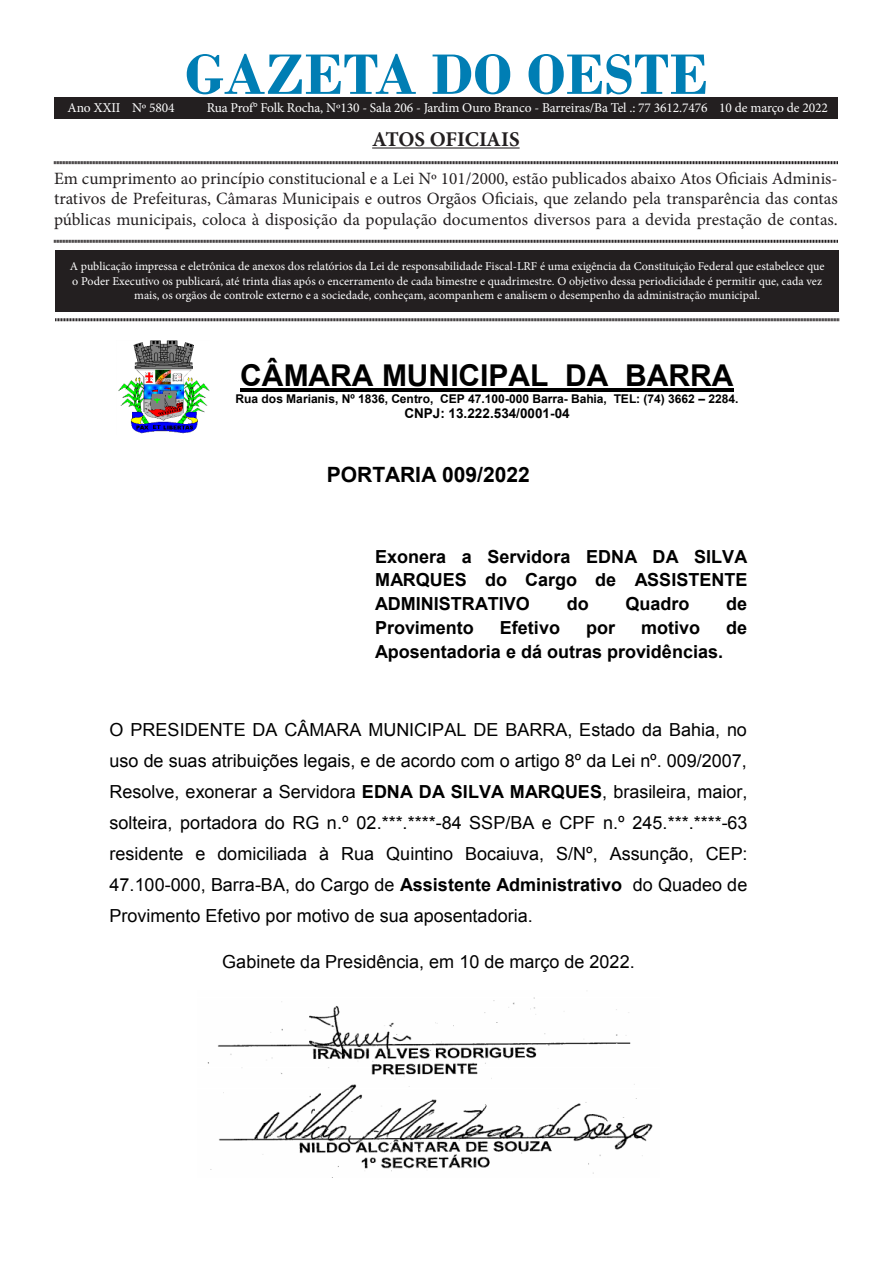
<style>
.page{position:relative;width:893px;height:1263px;background:#fff}
.page>*{position:absolute;margin:0;border:0;box-sizing:border-box;transform-origin:0 0}
.t1{font:700 60px "Bodoni";color:#007eb4}
.t2{font:700 30px "Arial";color:#000}
.t3{font:700 21px "Arial";color:#000}
.t4{font:700 21px "Minion Pro";letter-spacing:-.005em;color:#231f20}
.t5{font:18px/31px "Arial";color:#000;text-align:justify}
.t6{font:700 18px/23.9px "Arial";color:#000;text-align:justify}
.t7{font:17.25px/20.7px "Minion Pro";color:#231f20;text-align:justify}
.t8{font:13.5px "Minion Pro";letter-spacing:-.01em;color:#fff}
.t9{font:700 13.5px "Arial";color:#000}
.t10{font:12px/14.4px "Minion Pro";color:#fff;text-align:center}
.t11{font:700 12px "Arial";letter-spacing:-.005em;color:#000}
.s1{font-style:inherit}
.s2{font-weight:700}
</style>
<div class="page">
<div style="left:55px;top:250px;width:784px;height:61px;background:#231f20"></div>
<hr style="left:372px;top:147px;width:148px;height:2px;background:#231f20">
<svg style="left:54px;top:161px;width:784px;height:4px;background:#908e8e"></svg>
<svg style="left:54px;top:239px;width:784px;height:4px;background:#908e8e"></svg>
<svg style="left:55px;top:318px;width:784px;height:4px;background:#908e8e"></svg>
<div style="left:54px;top:98px;width:784px;height:20px;background:#231f20"></div>
<hr style="left:240px;top:389px;width:494px;height:3px;background:#000">
<img style="left:118px;top:340px;width:91px;height:94px">
<img style="left:207px;top:997px;width:446px;height:177px">
<p class="t1" style="left:185px;top:39px;width:525px">GAZETA DO OESTE</p>
<p class="t4" style="left:372px;top:124px;width:149px">ATOS OFICIAIS</p>
<p class="t7" style="left:54px;top:168px;width:785px">Em cumprimento ao princípio constitucional e a Lei Nº 101/2000, estão publicados abaixo Atos Oficiais Adminis&shy;trativos de Prefeituras, Câmaras Municipais e outros Orgãos Oficiais, que zelando pela transparência das contas públicas municipais, coloca à disposição da população documentos diversos para a devida prestação de contas.</p>
<p class="t10" style="left:70px;top:259px;width:756px">A publicação impressa e eletrônica de anexos dos relatórios da Lei de responsabilidade Fiscal-LRF é uma exigência da Constituição Federal que estabelece que o Poder Executivo os publicará, até trinta dias após o encerramento de cada bimestre e quadrimestre. O objetivo dessa periodicidade é permitir que, cada vez mais, os orgãos de controle externo e a sociedade, conheçam, acompanhem e analisem o desempenho da administração municipal.</p>
<p class="t8" style="left:68px;top:98px;width:109px">Ano XXII Nº 5804</p>
<p class="t8" style="left:207px;top:98px;width:623px">Rua Prof° Folk Rocha, Nº130 - Sala 206 - Jardim Ouro Branco - Barreiras/Ba Tel .: 77 3612.7476 10 de março de 2022</p>
<p class="t2" style="left:240px;top:355px;width:495px">CÂMARA MUNICIPAL DA BARRA</p>
<p class="t11" style="left:236px;top:391px;width:504px">Rua dos Marianis, Nº 1836, Centro, CEP 47.100-000 Barra- Bahia, TEL: (74) 3662 <span class="s1">–</span> 2284.</p>
<p class="t9" style="left:404px;top:404px;width:167px">CNPJ: 13.222.534/0001-04</p>
<p class="t3" style="left:327px;top:460px;width:205px">PORTARIA 009/2022</p>
<p class="t6" style="left:375px;top:545px;width:374px">Exonera a Servidora EDNA DA SILVA MARQUES do Cargo de ASSISTENTE ADMINISTRATIVO</p>
<p class="t6" style="left:567px;top:593px;width:23px">do</p>
<p class="t6" style="left:625px;top:593px;width:66px">Quadro</p>
<p class="t6" style="left:726px;top:593px;width:23px">de</p>
<p class="t6" style="left:375px;top:616px;width:100px">Provimento</p>
<p class="t6" style="left:500px;top:616px;width:62px">Efetivo</p>
<p class="t6" style="left:586px;top:616px;width:30px">por</p>
<p class="t6" style="left:641px;top:616px;width:60px">motivo</p>
<p class="t6" style="left:726px;top:616px;width:23px">de</p>
<p class="t6" style="left:375px;top:640px;width:350px">Aposentadoria e dá outras providências.</p>
<p class="t5" style="left:110px;top:714px;width:639px">O PRESIDENTE DA CÂMARA MUNICIPAL DE BARRA, Estado da Bahia, no uso de suas atribuições legais, e de acordo com o artigo 8º da Lei nº. 009/2007, Resolve, exonerar a Servidora <span class="s2">EDNA DA SILVA MARQUES</span>, brasileira, maior, solteira, portadora do RG n.º 02.***.****-84 SSP/BA e CPF n.º 245.***.****-63 residente e domiciliada à Rua Quintino Bocaiuva, S/Nº, Assunção, CEP:<br>47.100-000, Barra-BA, do Cargo de <span class="s2">Assistente Administrativo</span> do Quadeo de Provimento Efetivo por motivo de sua aposentadoria.</p>
<p class="t5" style="left:222px;top:946px;width:414px">Gabinete da Presidência, em 10 de março de 2022.</p>
</div>
